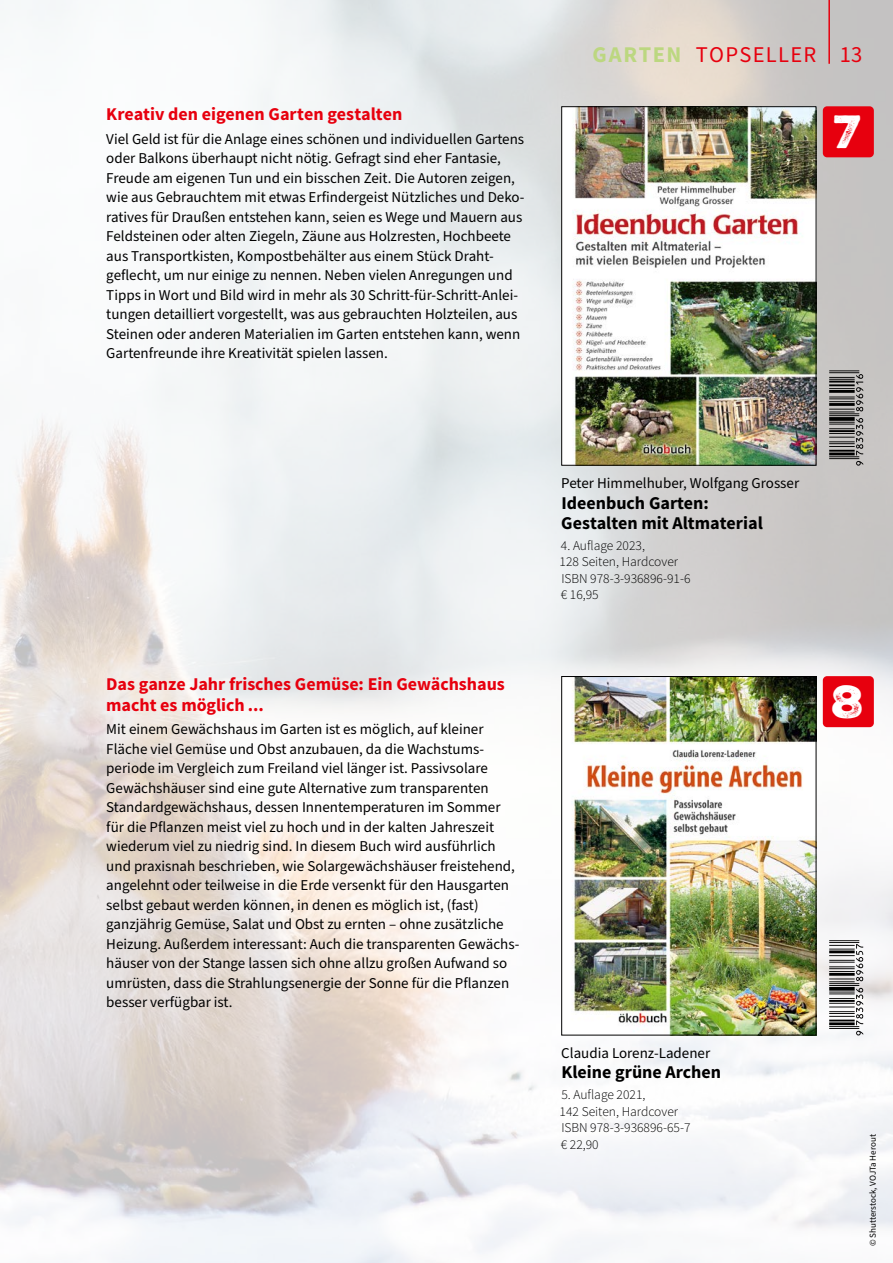
<style>
.page{position:relative;width:893px;height:1263px;background:#fff}
.page>*{position:absolute;margin:0;border:0;box-sizing:border-box;transform-origin:0 0}
.t1{font:45px "Nexa Rust Sans Black 2";color:#fff}
.t2{font:22.5px "Source Sans Pro";letter-spacing:.06em;color:#e7000e}
.t3{font:700 18px/21px "Source Sans Pro";color:#e7000e}
.t4{font:700 18px/20.2px "Source Sans Pro";color:#000}
.t5{font:15px/19.5px "Source Sans Pro";color:#000}
.t6{font:300 13.5px/16.5px "Source Sans Pro";color:#000}
.t7{font:9px "Source Sans Pro";color:#000}
.s1{font-weight:700;color:#bcd780}
</style>
<div class="page">
<img style="left:0;top:0;width:893px;height:1263px">
<div style="left:823px;top:106px;width:51px;height:51px;background:#e7000e;border-radius:4px"></div>
<div style="left:823px;top:676px;width:51px;height:51px;background:#e7000e;border-radius:4px"></div>
<hr style="left:828px;top:0;width:2px;height:64px;background:#e7000e">
<img style="left:563px;top:108px;width:251px;height:356px">
<div style="left:561px;top:106px;width:255px;height:360px;border:1px solid #000"></div>
<hr style="left:829px;top:370px;width:30px;height:1px;background:#000">
<hr style="left:829px;top:372px;width:30px;height:1px;background:#000">
<svg style="left:829px;top:374px;width:34px;height:92px;background:#7c7b7a"></svg>
<img style="left:563px;top:678px;width:251px;height:355px">
<div style="left:561px;top:676px;width:255px;height:359px;border:1px solid #000"></div>
<hr style="left:829px;top:940px;width:30px;height:1px;background:#000">
<hr style="left:829px;top:942px;width:30px;height:1px;background:#000">
<svg style="left:829px;top:944px;width:34px;height:91px"></svg>
<p class="t3" style="left:106px;top:104px;width:297px">Kreativ den eigenen Garten gestalten</p>
<p class="t5" style="left:106px;top:129px;width:420px">Viel Geld ist für die Anlage eines schönen und individuellen Gartens oder Balkons überhaupt nicht nötig. Gefragt sind eher Fantasie, Freude am eigenen Tun und ein bisschen Zeit. Die Autoren zeigen, wie aus Gebrauchtem mit etwas Erfindergeist Nützliches und Deko&shy;ratives für Draußen entstehen kann, seien es Wege und Mauern aus Feldsteinen oder alten Ziegeln, Zäune aus Holzresten, Hochbeete aus Transportkisten, Kompostbehälter aus einem Stück Draht&shy;geflecht, um nur einige zu nennen. Neben vielen Anregungen und Tipps in Wort und Bild wird in mehr als 30 Schritt-für-Schritt-Anlei&shy;tungen detailliert vorgestellt, was aus gebrauchten Holzteilen, aus Steinen oder anderen Materialien im Garten entstehen kann, wenn Gartenfreunde ihre Kreativität spielen lassen.</p>
<h2 class="t2" style="left:592px;top:39px;width:271px"><span class="s1">GARTEN</span> TOPSELLER 13</h2>
<h1 class="t1" style="left:834px;top:101px;width:30px">7</h1>
<p class="t3" style="left:106px;top:674px;width:400px">Das ganze Jahr frisches Gemüse: Ein Gewächshaus macht es möglich ...</p>
<p class="t5" style="left:106px;top:720px;width:415px">Mit einem Gewächshaus im Garten ist es möglich, auf kleiner Fläche viel Gemüse und Obst anzubauen, da die Wachstums&shy;periode im Vergleich zum Freiland viel länger ist. Passivsolare Gewächshäuser sind eine gute Alternative zum transparenten Standardgewächshaus, dessen Innentemperaturen im Sommer für die Pflanzen meist viel zu hoch und in der kalten Jahreszeit wiederum viel zu niedrig sind. In diesem Buch wird ausführlich und praxisnah beschrieben, wie Solargewächshäuser freistehend, angelehnt oder teilweise in die Erde versenkt für den Hausgarten selbst gebaut werden können, in denen es möglich ist, (fast) ganzjährig Gemüse, Salat und Obst zu ernten – ohne zusätzliche Heizung. Außerdem interessant: Auch die transparenten Gewächs&shy;häuser von der Stange lassen sich ohne allzu großen Aufwand so umrüsten, dass die Strahlungsenergie der Sonne für die Pflanzen besser verfügbar ist.</p>
<p class="t5" style="left:561px;top:474px;width:240px">Peter Himmelhuber, Wolfgang Grosser</p>
<p class="t4" style="left:561px;top:493px;width:203px">Ideenbuch Garten:<br>Gestalten mit Altmaterial</p>
<p class="t6" style="left:560px;top:537px;width:132px">4. Auflage 2023,<br>128 Seiten, Hardcover<br>ISBN 978-3-936896-91-6 € 16,95</p>
<h1 class="t1" style="left:832px;top:671px;width:35px">8</h1>
<p class="t5" style="left:561px;top:1044px;width:150px">Claudia Lorenz-Ladener</p>
<p class="t4" style="left:561px;top:1063px;width:161px">Kleine grüne Archen</p>
<p class="t6" style="left:560px;top:1086px;width:132px">5. Auflage 2021,<br>142 Seiten, Hardcover<br>ISBN 978-3-936896-65-7 € 22,90</p>
<p class="t7" style="left:867px;top:1246px;width:113px;rotate:-90deg">© Shutterstock, VOJTa Herout</p>
</div>
